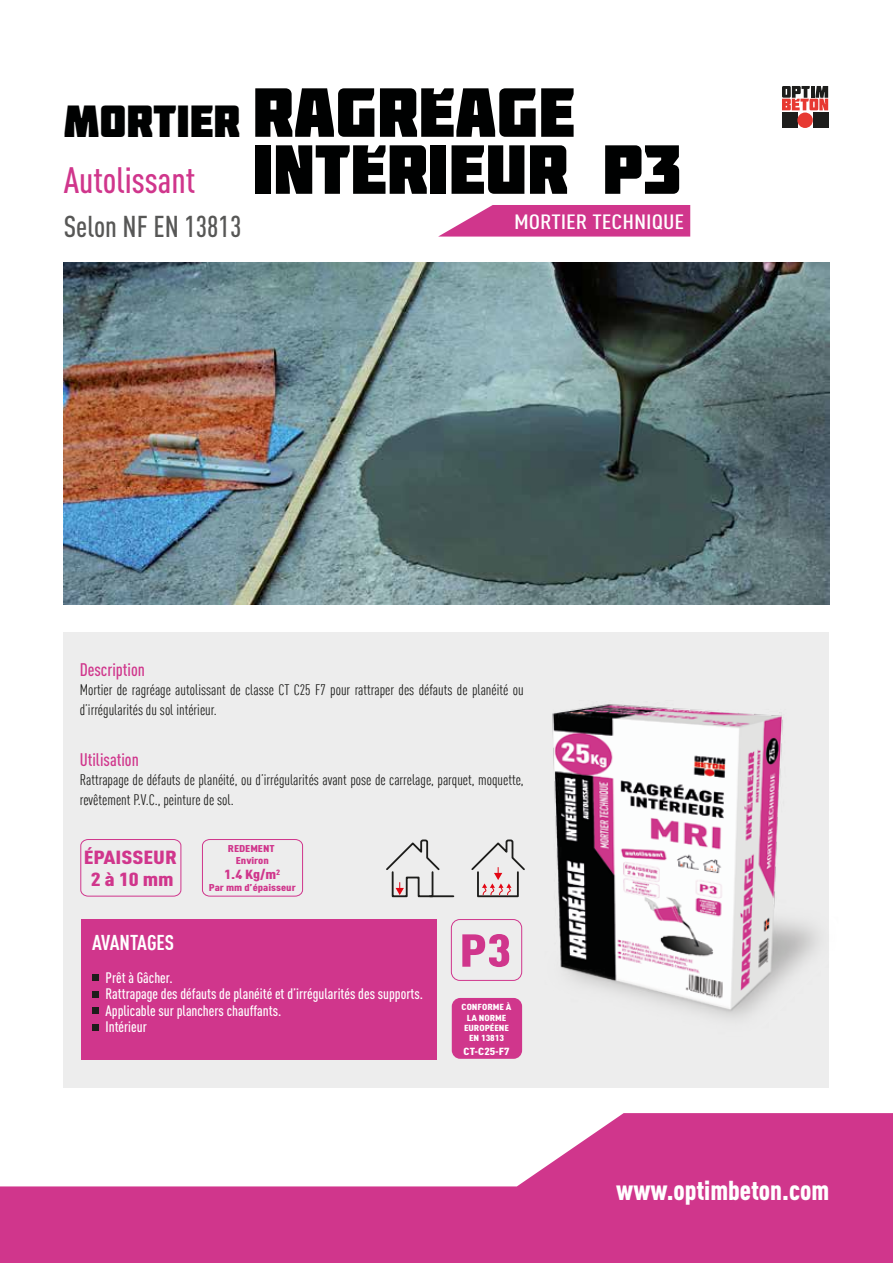
<style>
.page{position:relative;width:893px;height:1263px;background:#fff}
.page>*{position:absolute;margin:0;border:0;box-sizing:border-box;transform-origin:0 0}
.t1{font:69.15px "Molot";color:#000101}
.t2{font:900 45.45px "DIN Cond";color:#d0368c;scale:1.25 1}
.t3{font:500 36.3px "DIN Cond";color:#d0368c}
.t4{font:500 29.7px "DIN Cond";color:#575756}
.t5{font:900 27px "DIN Cond";color:#fff}
.t6{font:700 21px "DIN Cond";color:#fff}
.t7{font:500 20.4px "DIN Cond";color:#fff;scale:1.25 1}
.t8{font:900 18.75px/22.5px "DIN Cond";color:#d0368c;text-align:center;scale:1.25 1}
.t9{font:500 18px "DIN Cond";color:#d0368c}
.t10{font:15px/19.5px "DIN Cond";color:#1d1d1b}
.t11{font:500 15px/16.5px "DIN Cond";color:#fff}
.t12{font:900 13.05px "DIN Cond";color:#d0368c;scale:1.25 1}
.t13{font:900 10.2px "DIN Cond";color:#fff;scale:1.25 1}
.t14{font:900 9.75px/11.7px "DIN Cond";color:#d0368c;text-align:center;scale:1.25 1}
.t15{font:900 8.7px/10.4px "DIN Cond";color:#fff;text-align:center;scale:1.25 1}
.s1{font-size:45px}
</style>
<div class="page">
<img style="left:64px;top:263px;width:765px;height:342px">
<div style="left:64px;top:632px;width:765px;height:455px;background:#ededed"></div>
<svg style="left:0;top:1113px;width:893px;height:150px;fill:#d0368c"></svg>
<div style="left:81px;top:919px;width:355px;height:140px;background:#d0368c"></div>
<div style="left:92px;top:974px;width:7px;height:7px;background:#1d1d1b"></div>
<div style="left:92px;top:1007px;width:7px;height:7px;background:#1d1d1b"></div>
<div style="left:92px;top:1024px;width:7px;height:7px;background:#1d1d1b"></div>
<div style="left:92px;top:991px;width:7px;height:7px;background:#1d1d1b"></div>
<div style="left:782px;top:113px;width:15px;height:15px;background:#1d1d1b"></div>
<div style="left:797px;top:113px;width:16px;height:15px;background:#e73932;border-radius:50%"></div>
<div style="left:813px;top:113px;width:15px;height:15px;background:#1d1d1b"></div>
<svg style="left:782px;top:86px;width:46px;height:24px"></svg>
<svg style="left:438px;top:205px;width:252px;height:32px;background:#d54e9a"></svg>
<img style="left:519px;top:704px;width:299px;height:352px">
<svg style="left:80px;top:839px;width:101px;height:58px"></svg>
<svg style="left:202px;top:839px;width:101px;height:58px"></svg>
<svg style="left:386px;top:839px;width:55px;height:59px"></svg>
<hr style="left:430px;top:895px;width:23px;height:2px;background:#1d1d1b">
<div style="left:451px;top:919px;width:71px;height:62px;border:1px solid #d0368c;border-radius:9px"></div>
<svg style="left:471px;top:838px;width:56px;height:60px"></svg>
<div style="left:452px;top:998px;width:70px;height:61px;background:#d0368c;border-radius:9px"></div>
<h1 class="t1" style="left:64px;top:71px;width:513px"><span class="s1">MORTIER</span> RAGREAGE</h1>
<h3 class="t3" style="left:64px;top:159px;width:133px">Autolissant</h3>
<h3 class="t4" style="left:64px;top:209px;width:179px">Selon NF EN 13813</h3>
<h1 class="t1" style="left:252px;top:128px;width:431px">INTERIEUR P3</h1>
<h3 class="t7" style="left:514px;top:210px;width:138px">MORTIER TECHNIQUE</h3>
<p class="t9" style="left:80px;top:659px;width:67px">Description</p>
<p class="t10" style="left:80px;top:680px;width:445px">Mortier de ragréage autolissant de classe CT C25 F7 pour rattraper des défauts de planéité ou d’irrégularités du sol intérieur.</p>
<p class="t9" style="left:80px;top:749px;width:61px">Utilisation</p>
<p class="t10" style="left:80px;top:770px;width:445px">Rattrapage de défauts de planéité, ou d’irrégularités avant pose de carrelage, parquet, moquette, revêtement P.V.C., peinture de sol.</p>
<p class="t8" style="left:84px;top:845px;width:76px">ÉPAISSEUR<br>2 à 10 mm</p>
<p class="t14" style="left:228px;top:842px;width:39px">REDEMENT<br>Environ</p>
<p class="t12" style="left:224px;top:867px;width:46px">1.4 Kg/m<sup>2</sup></p>
<p class="t14" style="left:209px;top:881px;width:71px">Par mm d’épaisseur</p>
<h3 class="t6" style="left:92px;top:929px;width:84px">AVANTAGES</h3>
<p class="t11" style="left:106px;top:969px;width:319px">Prêt à Gâcher.<br>Rattrapage des défauts de planéité et d’irrégularités des supports.<br>Applicable sur planchers chauffants.<br>Intérieur</p>
<h2 class="t2" style="left:459px;top:922px;width:43px">P3</h2>
<p class="t15" style="left:462px;top:1002px;width:41px">CONFORME À<br>LA NORME<br>EUROPÉENE<br>EN 13813</p>
<p class="t13" style="left:464px;top:1045px;width:38px">CT-C25-F7</p>
<h3 class="t5" style="left:616px;top:1173px;width:215px">www.optimbeton.com</h3>
</div>
